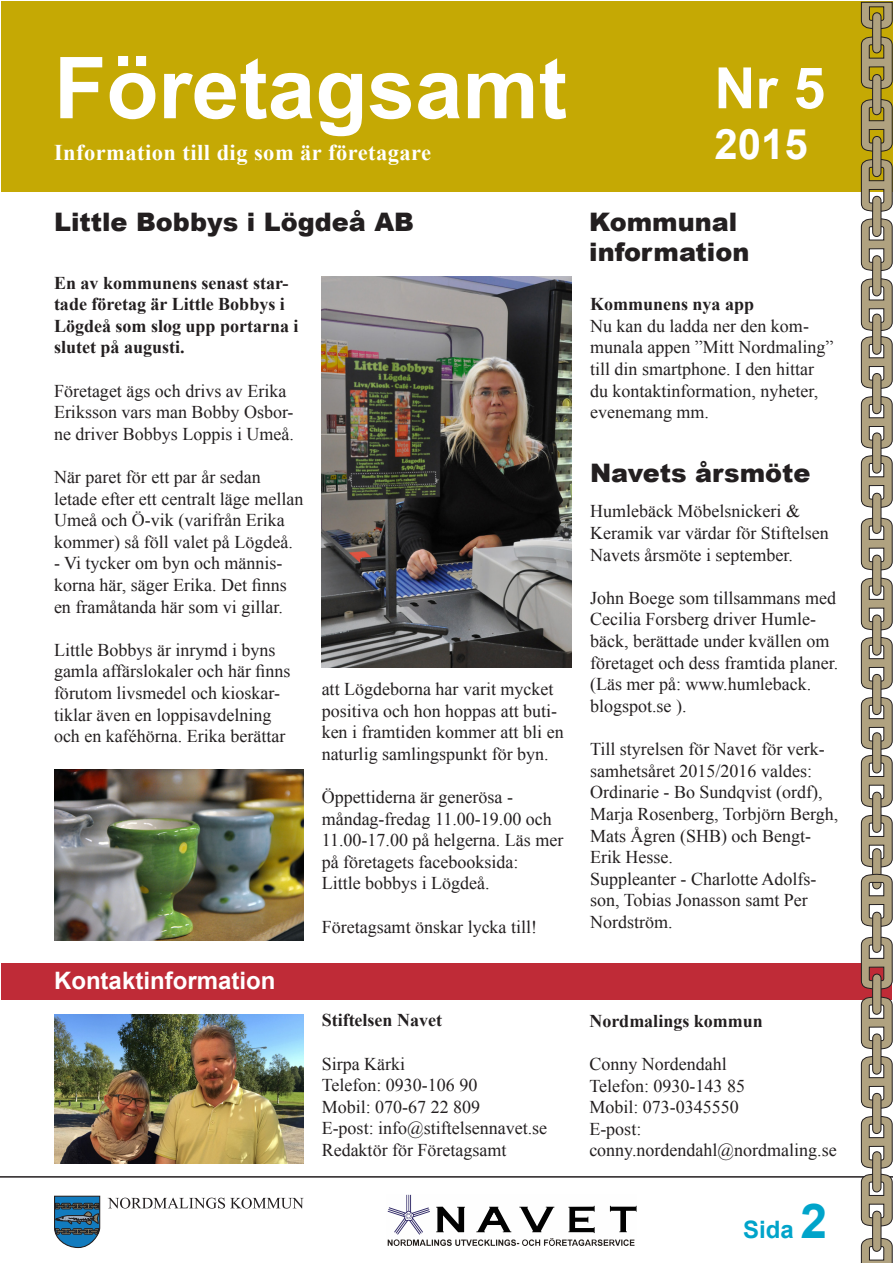
<style>
.page{position:relative;width:893px;height:1263px;background:#fff}
.page>*{position:absolute;margin:0;border:0;box-sizing:border-box;transform-origin:0 0}
.t1{font:700 85.5px "Arial";color:#fff}
.t2{font:700 57px "Arial";color:#fff}
.t3{font:700 42px "Arial";color:#fff}
.t4{font:900 25.5px/30.6px "Arial";color:#231f20}
.t5{font:700 24px "Arial";color:#fff}
.t6{font:700 24px "Arial";color:#00a4ca}
.t7{font:700 22.5px "Times New Roman";letter-spacing:.02em;color:#fff}
.t8{font:18px/21.6px "Times New Roman";color:#231f20}
.t9{font:700 18px/21.6px "Times New Roman";color:#231f20}
.s1{font-weight:700}
.s2{font-size:48px}
</style>
<div class="page">
<svg style="left:108px;top:1198px;width:196px;height:10px"></svg>
<svg style="left:54px;top:1196px;width:47px;height:52px;background:#3e6f8e"></svg>
<svg style="left:387px;top:1195px;width:250px;height:51px"></svg>
<div style="left:1px;top:1px;width:891px;height:190px;background:#c5a904"></div>
<hr style="left:0;top:1176px;width:893px;height:1px;background:#231f20">
<div style="left:1px;top:963px;width:890px;height:37px;background:#bf2b37"></div>
<img style="left:54px;top:1014px;width:250px;height:149px">
<svg style="left:861px;top:2px;width:31px;height:1261px"></svg>
<img style="left:322px;top:276px;width:249px;height:392px">
<img style="left:54px;top:770px;width:250px;height:171px">
<h1 class="t1" style="left:54px;top:31px;width:515px">Företagsamt</h1>
<p class="t7" style="left:54px;top:137px;width:379px">Information till dig som är företagare</p>
<p class="t4" style="left:54px;top:206px;width:362px">Little Bobbys i Lögdeå AB</p>
<p class="t9" style="left:54px;top:271px;width:246px">En av kommunens senast star&shy;tade företag är Little Bobbys i<br>Lögdeå som slog upp portarna i slutet på augusti.</p>
<p class="t8" style="left:54px;top:379px;width:241px">Företaget ägs och drivs av Erika<br>Eriksson vars man Bobby Osbor&shy;ne driver Bobbys Loppis i Umeå.</p>
<p class="t8" style="left:54px;top:466px;width:251px">När paret för ett par år sedan letade efter ett centralt läge mellan<br>Umeå och Ö-vik (varifrån Erika kommer) så föll valet på Lögdeå.</p>
<p class="t8" style="left:54px;top:552px;width:234px">- Vi tycker om byn och männis&shy;korna här, säger Erika. Det finns en framåtanda här som vi gillar.</p>
<p class="t8" style="left:54px;top:639px;width:238px">Little Bobbys är inrymd i byns gamla affärslokaler och här finns förutom livsmedel och kioskar&shy;tiklar även en loppisavdelning och en kaféhörna. Erika berättar</p>
<p class="t5" style="left:54px;top:964px;width:223px">Kontaktinformation</p>
<p class="t8" style="left:322px;top:678px;width:243px">att Lögdeborna har varit mycket positiva och hon hoppas att buti&shy;ken i framtiden kommer att bli en naturlig samlingspunkt för byn.</p>
<p class="t8" style="left:322px;top:786px;width:243px">Öppettiderna är generösa - måndag-fredag 11.00-19.00 och<br>11.00-17.00 på helgerna. Läs mer på företagets facebooksida:</p>
<p class="t8" style="left:322px;top:872px;width:169px">Little bobbys i Lögdeå.</p>
<p class="t8" style="left:322px;top:915px;width:217px">Företagsamt önskar lycka till!</p>
<p class="t9" style="left:322px;top:1009px;width:122px">Stiftelsen Navet</p>
<p class="t8" style="left:322px;top:1052px;width:85px">Sirpa Kärki</p>
<p class="t8" style="left:322px;top:1074px;width:157px">Telefon: 0930-106 90</p>
<p class="t8" style="left:322px;top:1096px;width:160px">Mobil: 070-67 22 809</p>
<p class="t8" style="left:322px;top:1117px;width:227px">E-post: info@stiftelsennavet.se</p>
<p class="t8" style="left:322px;top:1139px;width:186px">Redaktör för Företagsamt</p>
<p class="t2" style="left:714px;top:50px;width:112px">Nr 5</p>
<p class="t3" style="left:714px;top:116px;width:95px">2015</p>
<p class="t4" style="left:589px;top:206px;width:162px">Kommunal information</p>
<p class="t8" style="left:590px;top:293px;width:245px"><span class="s1">Kommunens nya app<br></span>Nu kan du ladda ner den kom&shy;munala appen ”Mitt Nordmaling” till din smartphone. I den hittar du kontaktinformation, nyheter, evenemang mm.</p>
<p class="t4" style="left:590px;top:456px;width:222px">Navets årsmöte</p>
<p class="t8" style="left:590px;top:500px;width:240px">Humlebäck Möbelsnickeri &amp;<br>Keramik var värdar för Stiftelsen<br>Navets årsmöte i september.</p>
<p class="t8" style="left:590px;top:587px;width:250px">John Boege som tillsammans med<br>Cecilia Forsberg driver Humle&shy;bäck, berättade under kvällen om företaget och dess framtida planer. (Läs mer på: www.humleback. blogspot.se ).</p>
<p class="t8" style="left:590px;top:738px;width:250px">Till styrelsen för Navet för verk&shy;samhetsåret 2015/2016 valdes:<br>Ordinarie - Bo Sundqvist (ordf),<br>Marja Rosenberg, Torbjörn Bergh,<br>Mats Ågren (SHB) och Bengt-<br>Erik Hesse.<br>Suppleanter - Charlotte Adolfs&shy;son, Tobias Jonasson samt Per<br>Nordström.</p>
<p class="t9" style="left:589px;top:1009px;width:175px">Nordmalings kommun</p>
<p class="t8" style="left:589px;top:1053px;width:249px">Conny Nordendahl<br>Telefon: 0930-143 85<br>Mobil: 073-0345550<br>E-post: conny.nordendahl@nordmaling.se</p>
<h3 class="t6" style="left:743px;top:1214px;width:86px">Sida <span class="s2">2</span></h3>
</div>
